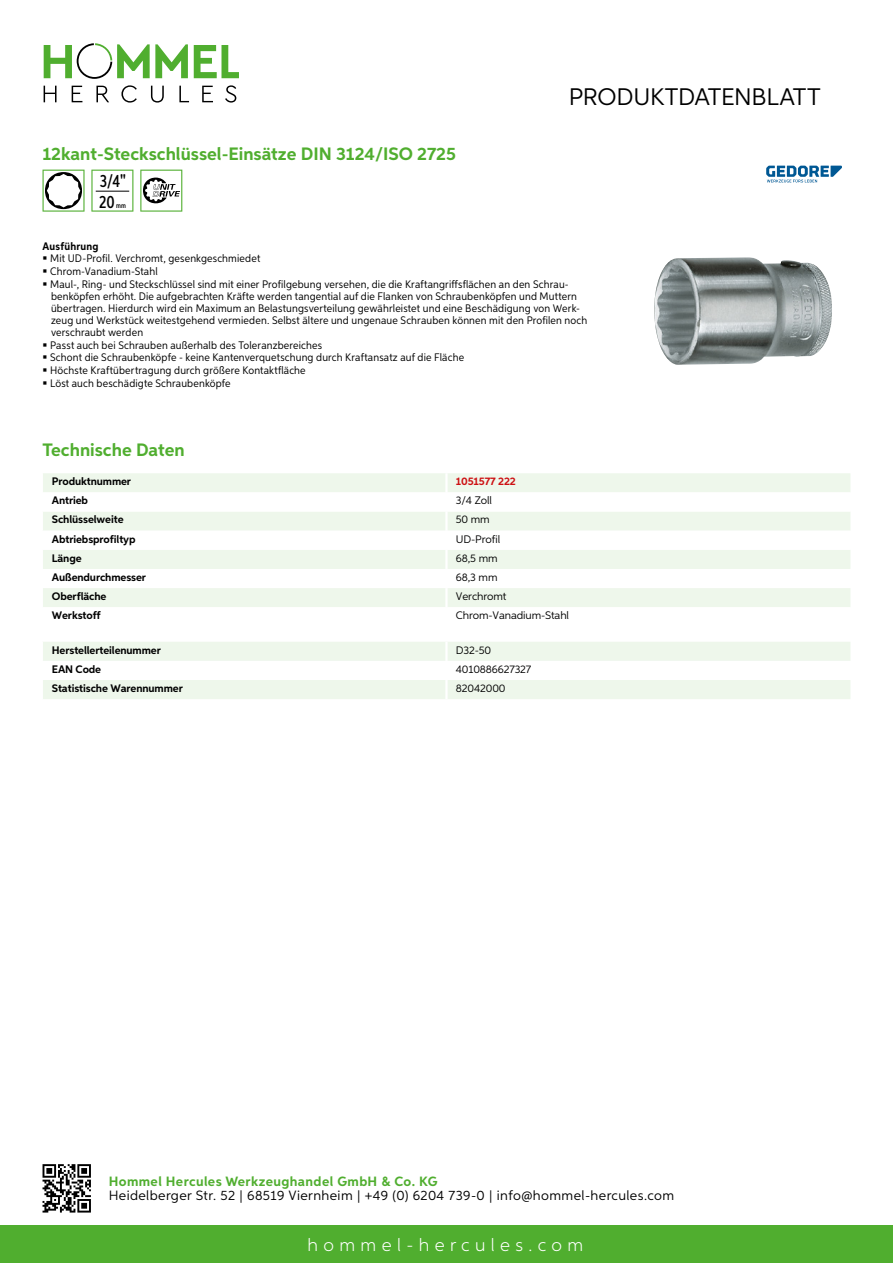
<style>
.page{position:relative;width:893px;height:1263px;background:#fff}
.page>*{position:absolute;margin:0;border:0;box-sizing:border-box;transform-origin:0 0}
.t1{font:24px "Aspira";letter-spacing:-.01em;color:#000}
.t2{font:700 18px "Aspira";color:#50ae2f}
.t3{font:300 18px "Aspira";letter-spacing:.3em;color:#fff}
.t4{font:500 17.85px/20.4px "Aspira XX Nar";color:#000}
.t5{font:13.5px "Aspira";letter-spacing:.03em;color:#000}
.t6{font:700 13.5px "Aspira";letter-spacing:.03em;color:#50ae2f}
.t7{font:10.95px/12.5px "Aspira Nar";letter-spacing:.015em;color:#000}
.t8{font:700 10.95px "Aspira";letter-spacing:-.01em;color:#000}
.t9{font:10.95px "Aspira";letter-spacing:-.01em;color:#000}
.t10{font:700 10.95px "Aspira";letter-spacing:-.01em;color:#cd1013}
.t11{font:700 10.95px "Aspira Nar";letter-spacing:.02em;color:#000}
.t12{font:500 7.35px "Aspira XX Nar";color:#000}
</style>
<div class="page">
<div style="left:0;top:1226px;width:893px;height:37px;background:#50ae2f"></div>
<svg style="left:43px;top:1164px;width:48px;height:48px"></svg>
<svg style="left:194px;top:45px;width:45px;height:33px"></svg>
<svg style="left:44px;top:43px;width:144px;height:36px"></svg>
<svg style="left:44px;top:86px;width:13px;height:16px"></svg>
<svg style="left:72px;top:86px;width:10px;height:16px"></svg>
<svg style="left:96px;top:86px;width:13px;height:16px"></svg>
<svg style="left:121px;top:85px;width:16px;height:18px"></svg>
<svg style="left:151px;top:86px;width:13px;height:17px"></svg>
<svg style="left:179px;top:86px;width:10px;height:16px"></svg>
<svg style="left:202px;top:86px;width:11px;height:16px"></svg>
<svg style="left:225px;top:85px;width:11px;height:18px"></svg>
<div style="left:43px;top:473px;width:807px;height:19px;background:#eef7eb"></div>
<svg style="left:43px;top:512px;width:807px;height:95px;fill:#eef7eb"></svg>
<hr style="left:445px;top:473px;width:3px;height:19px;background:#fff">
<hr style="left:445px;top:511px;width:3px;height:20px;background:#fff">
<hr style="left:445px;top:531px;width:3px;height:19px;background:#fff">
<hr style="left:445px;top:550px;width:3px;height:19px;background:#fff">
<hr style="left:445px;top:569px;width:3px;height:19px;background:#fff">
<hr style="left:445px;top:588px;width:3px;height:19px;background:#fff">
<svg style="left:43px;top:642px;width:807px;height:57px"></svg>
<hr style="left:445px;top:680px;width:3px;height:19px;background:#fff">
<svg style="left:43px;top:170px;width:42px;height:42px"></svg>
<svg style="left:91px;top:170px;width:42px;height:42px"></svg>
<hr style="left:96px;top:191px;width:33px;height:1px;background:#000">
<svg style="left:140px;top:170px;width:42px;height:42px"></svg>
<img style="left:654px;top:257px;width:178px;height:108px">
<svg style="left:766px;top:166px;width:76px;height:16px"></svg>
<h2 class="t2" style="left:43px;top:142px;width:415px">12kant-Steckschlüssel-Einsätze DIN 3124/ISO 2725</h2>
<h3 class="t4" style="left:99px;top:171px;width:28px">3/4"<br>20</h3>
<p class="t12" style="left:116px;top:201px;width:11px">mm</p>
<h1 class="t1" style="left:569px;top:82px;width:253px">Produktdatenblatt</h1>
<p class="t11" style="left:43px;top:239px;width:58px">Ausführung</p>
<p class="t7" style="left:50px;top:252px;width:539px">Mit UD-Profil. Verchromt, gesenkgeschmiedet<br>Chrom-Vanadium-Stahl<br>Maul-, Ring- und Steckschlüssel sind mit einer Profilgebung versehen, die die Kraftangriffsflächen an den Schrau&shy;benköpfen erhöht. Die aufgebrachten Kräfte werden tangential auf die Flanken von Schraubenköpfen und Muttern übertragen. Hierdurch wird ein Maximum an Belastungsverteilung gewährleistet und eine Beschädigung von Werk&shy;zeug und Werkstück weitestgehend vermieden. Selbst ältere und ungenaue Schrauben können mit den Profilen noch verschraubt werden<br>Passt auch bei Schrauben außerhalb des Toleranzbereiches<br>Schont die Schraubenköpfe - keine Kantenverquetschung durch Kraftansatz auf die Fläche<br>Höchste Kraftübertragung durch größere Kontaktfläche<br>Löst auch beschädigte Schraubenköpfe</p>
<h2 class="t2" style="left:43px;top:439px;width:144px">Technische Daten</h2>
<p class="t8" style="left:52px;top:475px;width:81px">Produktnummer</p>
<p class="t10" style="left:456px;top:475px;width:61px">1051577 222</p>
<p class="t8" style="left:52px;top:494px;width:38px">Antrieb</p>
<p class="t9" style="left:456px;top:494px;width:38px">3/4 Zoll</p>
<p class="t8" style="left:52px;top:513px;width:73px">Schlüsselweite</p>
<p class="t9" style="left:456px;top:513px;width:35px">50 mm</p>
<p class="t8" style="left:52px;top:532px;width:85px">Abtriebsprofiltyp</p>
<p class="t9" style="left:456px;top:532px;width:46px">UD-Profil</p>
<p class="t8" style="left:52px;top:551px;width:31px">Länge</p>
<p class="t9" style="left:456px;top:551px;width:43px">68,5 mm</p>
<p class="t8" style="left:52px;top:570px;width:96px">Außendurchmesser</p>
<p class="t9" style="left:456px;top:570px;width:43px">68,3 mm</p>
<p class="t8" style="left:52px;top:589px;width:56px">Oberfläche</p>
<p class="t9" style="left:456px;top:589px;width:52px">Verchromt</p>
<p class="t8" style="left:52px;top:609px;width:50px">Werkstoff</p>
<p class="t9" style="left:456px;top:609px;width:115px">Chrom-Vanadium-Stahl</p>
<p class="t8" style="left:52px;top:643px;width:111px">Herstellerteilenummer</p>
<p class="t9" style="left:456px;top:643px;width:37px">D32-50</p>
<p class="t8" style="left:52px;top:662px;width:51px">EAN Code</p>
<p class="t9" style="left:456px;top:662px;width:77px">4010886627327</p>
<p class="t8" style="left:52px;top:681px;width:132px">Statistische Warennummer</p>
<p class="t9" style="left:456px;top:681px;width:51px">82042000</p>
<p class="t6" style="left:109px;top:1172px;width:330px">Hommel Hercules Werkzeughandel GmbH &amp; Co. KG</p>
<p class="t5" style="left:109px;top:1187px;width:567px">Heidelberger Str. 52 | 68519 Viernheim | +49 (0) 6204 739-0 | info@hommel-hercules.com</p>
<h2 class="t3" style="left:307px;top:1234px;width:277px">hommel-hercules.com</h2>
</div>
